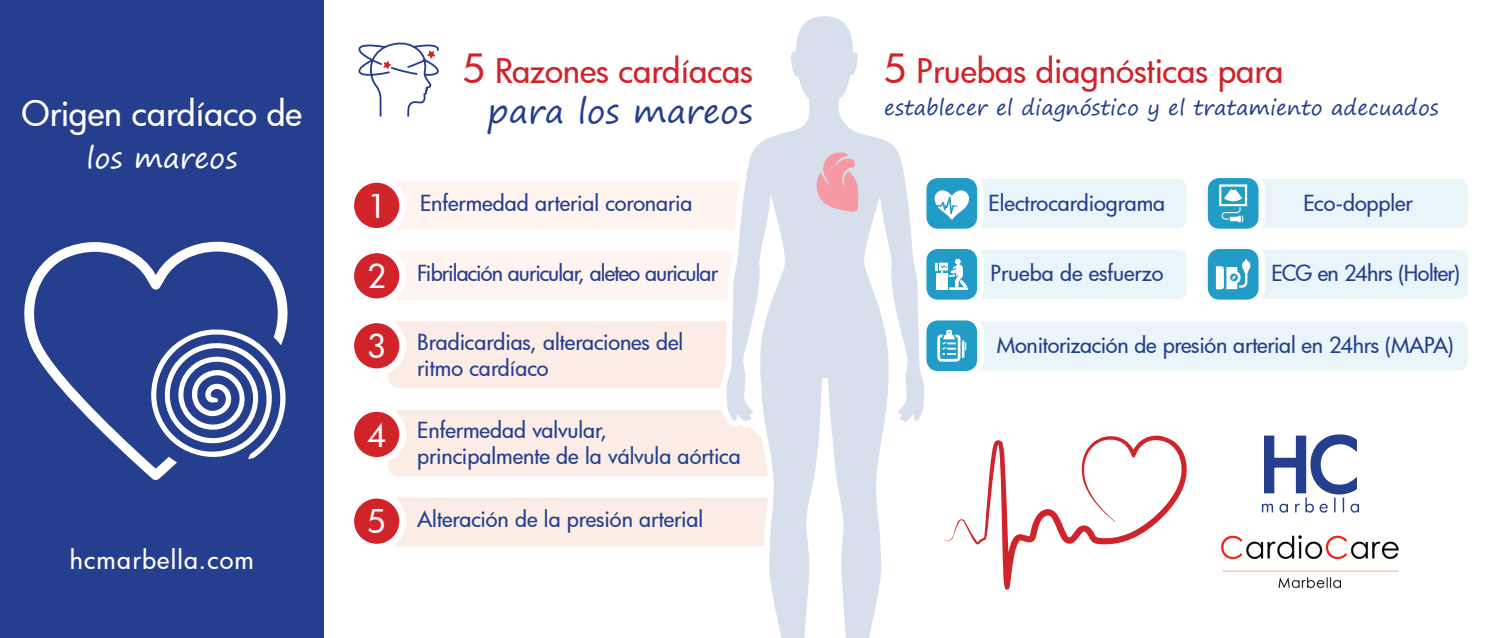
<style>
.page{position:relative;width:1489px;height:638px;background:#fff}
.page>*{position:absolute;margin:0;border:0;box-sizing:border-box;transform-origin:0 0}
.t1{font:500 34.05px "Futura";letter-spacing:-.005em;color:#fff}
.t2{font:500 33.15px "Futura";letter-spacing:-.005em;color:#d1232a}
.t3{font:33px "Segoe Print";color:#253f8e}
.t4{font:500 31.95px "Futura";color:#fff}
.t5{font:28.5px "Segoe Print";color:#fff}
.t6{font:500 25.2px "Futura";letter-spacing:.05em;color:#fff}
.t7{font:500 21.6px/26px "Futura";letter-spacing:-.01em;color:#253f8e}
.t8{font:500 21.6px "Futura";letter-spacing:-.04em;color:#253f8e}
.t9{font:500 21.6px "Futura";letter-spacing:-.03em;color:#253f8e}
.t10{font:21px "Segoe Print";color:#253f8e}
.s1{font-size:39.3px}
</style>
<div class="page">
<div style="left:0;top:0;width:324px;height:638px;background:#253f8e"></div>
<svg style="left:24px;top:242px;width:264px;height:238px"></svg>
<div style="left:139px;top:315px;width:159px;height:159px;background:#253f8e;border-radius:50%"></div>
<div style="left:951px;top:179px;width:235px;height:49px;background:#e9f5f9;border-radius:9px"></div>
<div style="left:388px;top:181px;width:375px;height:49px;background:#fff4f0;border-radius:11px"></div>
<div style="left:350px;top:179px;width:53px;height:52px;background:#d1232a;border-radius:50%"></div>
<div style="left:347px;top:176px;width:59px;height:59px;border:7px solid #fff;border-radius:50%"></div>
<div style="left:388px;top:321px;width:350px;height:67px;background:#fbece6;border-radius:11px"></div>
<div style="left:350px;top:320px;width:53px;height:52px;background:#d1232a;border-radius:50%"></div>
<div style="left:347px;top:316px;width:59px;height:59px;border:7px solid #fff;border-radius:50%"></div>
<div style="left:388px;top:410px;width:329px;height:66px;background:#fbece6"></div>
<div style="left:350px;top:408px;width:53px;height:52px;background:#d1232a;border-radius:50%"></div>
<div style="left:347px;top:405px;width:59px;height:59px;border:7px solid #fff;border-radius:50%"></div>
<div style="left:388px;top:497px;width:390px;height:49px;background:#fbece6;border-radius:11px"></div>
<div style="left:350px;top:495px;width:53px;height:52px;background:#d1232a;border-radius:50%"></div>
<div style="left:347px;top:492px;width:59px;height:58px;border:7px solid #fff;border-radius:50%"></div>
<svg style="left:1261px;top:434px;width:98px;height:78px"></svg>
<img style="left:1221px;top:535px;width:178px;height:54px">
<svg style="left:144px;top:322px;width:144px;height:139px"></svg>
<div style="left:388px;top:251px;width:356px;height:49px;background:#fff4f0;border-radius:11px"></div>
<div style="left:350px;top:250px;width:53px;height:52px;background:#d1232a;border-radius:50%"></div>
<div style="left:347px;top:246px;width:59px;height:59px;border:7px solid #fff;border-radius:50%"></div>
<svg style="left:943px;top:435px;width:244px;height:155px"></svg>
<svg style="left:358px;top:42px;width:81px;height:75px"></svg>
<div style="left:923px;top:175px;width:57px;height:57px;background:#219cc7;border-radius:15px"></div>
<div style="left:919px;top:171px;width:64px;height:64px;border:7px solid #fff;border-radius:15px"></div>
<svg style="left:934px;top:190px;width:35px;height:29px"></svg>
<div style="left:1232px;top:179px;width:235px;height:49px;background:#e9f5f9;border-radius:9px"></div>
<div style="left:1204px;top:175px;width:57px;height:57px;background:#219cc7;border-radius:15px"></div>
<div style="left:1201px;top:171px;width:63px;height:64px;border:7px solid #fff;border-radius:15px"></div>
<svg style="left:1219px;top:184px;width:27px;height:38px"></svg>
<div style="left:951px;top:250px;width:235px;height:49px;background:#e9f5f9;border-radius:9px"></div>
<div style="left:923px;top:246px;width:57px;height:57px;background:#219cc7;border-radius:15px"></div>
<div style="left:919px;top:242px;width:64px;height:64px;border:7px solid #fff;border-radius:15px"></div>
<div style="left:1232px;top:250px;width:235px;height:49px;background:#e9f5f9;border-radius:9px"></div>
<div style="left:1204px;top:246px;width:57px;height:57px;background:#219cc7;border-radius:15px"></div>
<div style="left:1201px;top:242px;width:63px;height:64px;border:7px solid #fff;border-radius:15px"></div>
<svg style="left:935px;top:259px;width:32px;height:31px"></svg>
<svg style="left:1215px;top:259px;width:35px;height:30px"></svg>
<div style="left:951px;top:321px;width:516px;height:49px;background:#e9f5f9;border-radius:9px"></div>
<div style="left:923px;top:317px;width:57px;height:57px;background:#219cc7;border-radius:15px"></div>
<div style="left:919px;top:314px;width:64px;height:64px;border:7px solid #fff;border-radius:15px"></div>
<svg style="left:937px;top:330px;width:29px;height:32px"></svg>
<svg style="left:717px;top:16px;width:215px;height:622px"></svg>
<svg style="left:816px;top:150px;width:43px;height:63px"></svg>
<p class="t1" style="left:22px;top:90px;width:282px">Origen cardíaco de</p>
<p class="t5" style="left:86px;top:133px;width:153px">los mareos</p>
<p class="t6" style="left:70px;top:542px;width:186px">hcmarbella.com</p>
<p class="t4" style="left:367px;top:184px;width:20px">1</p>
<p class="t2" style="left:462px;top:49px;width:292px"><span class="s1">5</span> Razones cardíacas</p>
<p class="t3" style="left:487px;top:82px;width:267px">para los mareos</p>
<p class="t7" style="left:420px;top:189px;width:274px">Enfermedad arterial coronaria</p>
<p class="t4" style="left:367px;top:254px;width:20px">2</p>
<p class="t8" style="left:417px;top:258px;width:303px">Fibrilación auricular, aleteo auricular</p>
<p class="t4" style="left:367px;top:324px;width:20px">3</p>
<p class="t4" style="left:367px;top:413px;width:20px">4</p>
<p class="t7" style="left:417px;top:328px;width:267px">Bradicardias, alteraciones del ritmo cardíaco</p>
<p class="t7" style="left:417px;top:417px;width:191px">Enfermedad valvular,</p>
<p class="t7" style="left:417px;top:443px;width:325px">principalmente de la válvula aórtica</p>
<p class="t4" style="left:367px;top:500px;width:20px">5</p>
<p class="t7" style="left:417px;top:506px;width:287px">Alteración de la presión arterial</p>
<p class="t2" style="left:884px;top:49px;width:401px"><span class="s1">5</span> Pruebas diagnósticas para</p>
<p class="t10" style="left:884px;top:89px;width:556px">establecer el diagnóstico y el tratamiento adecuados</p>
<p class="t7" style="left:988px;top:189px;width:178px">Electrocardiograma</p>
<p class="t7" style="left:1303px;top:189px;width:111px">Eco-doppler</p>
<p class="t7" style="left:990px;top:260px;width:175px">Prueba de esfuerzo</p>
<p class="t9" style="left:1271px;top:259px;width:190px">ECG en 24hrs (Holter)</p>
<p class="t7" style="left:996px;top:332px;width:458px">Monitorización de presión arterial en 24hrs (MAPA)</p>
</div>
